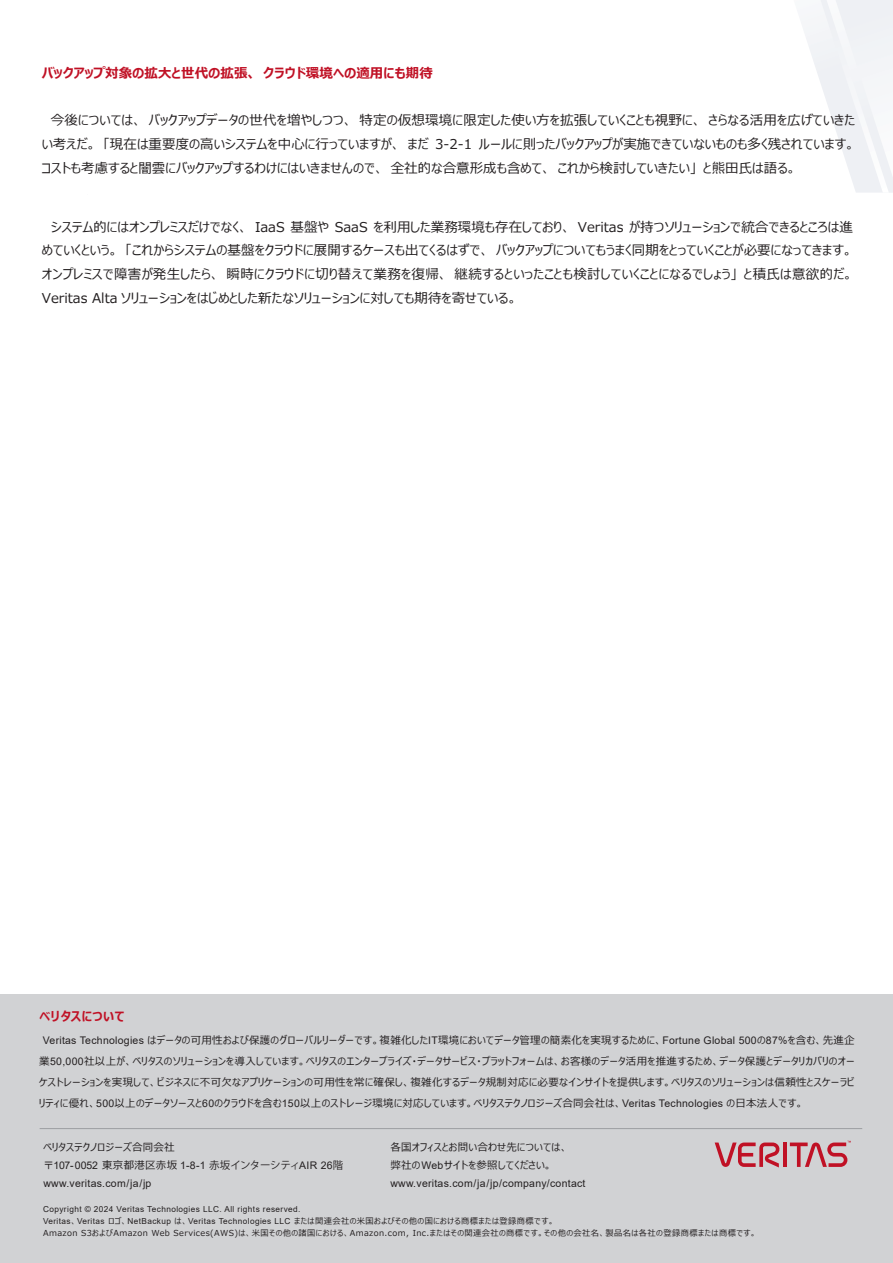
<style>
.page{position:relative;width:893px;height:1263px;background:#fff}
.page>*{position:absolute;margin:0;border:0;box-sizing:border-box;transform-origin:0 0}
.t1{font:13.5px/23.7px "Meiryo UI";color:#231f20;text-align:justify}
.t2{font:700 13.5px "Meiryo UI";color:#c01125}
.t3{font:700 12.75px "Meiryo UI";letter-spacing:.035em;color:#c01125}
.t4{font:10.5px/21px "Meiryo UI";letter-spacing:.025em;color:#231f20;text-align:justify}
.t5{font:10.5px/18px "Arial";letter-spacing:.025em;color:#231f20}
.t6{font:8.25px/12px "Arial";letter-spacing:.05em;color:#231f20}
.t7{font:8.25px "Meiryo UI";letter-spacing:.05em;color:#231f20}
.s1{font-family:"Arial"}
.s2{font-family:"Meiryo UI"}
.s3{font-family:"Koz Go Pr 6 N"}
</style>
<div class="page">
<svg style="left:803px;top:0;width:90px;height:193px"></svg>
<div style="left:0;top:994px;width:893px;height:269px;background:#d1d2d4"></div>
<hr style="left:783px;top:1142px;width:4px;height:25px;background:#c01125">
<svg style="left:715px;top:1142px;width:65px;height:25px"></svg>
<svg style="left:790px;top:1141px;width:61px;height:26px"></svg>
<hr style="left:40px;top:1128px;width:822px;height:1px;background:#9d9fa2">
<p class="t2" style="left:42px;top:64px;width:393px">バックアップ対象の拡大と世代の拡張、クラウド環境への適用にも期待</p>
<p class="t1" style="left:42px;top:109px;width:815px">　今後については、バックアップデータの世代を増やしつつ、特定の仮想環境に限定した使い方を拡張していくことも視野に、さらなる活用を広げていきたい考えだ。「現在は重要度の高いシステムを中心に行っていますが、まだ 3-2-1 ルールに則ったバックアップが実施できていないものも多く残されています。コストも考慮すると闇雲にバックアップするわけにはいきませんので、全社的な合意形成も含めて、これから検討していきたい」と熊田氏は語る。</p>
<p class="t1" style="left:42px;top:216px;width:813px">　システム的にはオンプレミスだけでなく、 IaaS 基盤や SaaS を利用した業務環境も存在しており、 Veritas が持つソリューションで統合できるところは進めていくという。「これからシステムの基盤をクラウドに展開するケースも出てくるはずで、バックアップについてもうまく同期をとっていくことが必要になってきます。オンプレミスで障害が発生したら、瞬時にクラウドに切り替えて業務を復帰、継続するといったことも検討していくことになるでしょう」と積氏は意欲的だ。Veritas Alta ソリューションをはじめとした新たなソリューションに対しても期待を寄せている。</p>
<p class="t3" style="left:39px;top:1007px;width:87px">ベリタスについて</p>
<p class="t4" style="left:39px;top:1030px;width:817px;text-indent:4px"><span class="s1">Veritas Technologies</span> はデータの可用性および保護のグローバルリーダーです。複雑化した<span class="s1">IT</span>環境においてデータ管理の簡素化を実現するために、<span class="s1">Fortune Global 500</span>の<span class="s1">87%</span>を含む、先進企業<span class="s1">50,000</span>社以上が、ベリタスのソリューションを導入しています。ベリタスのエンタープライズ・データサービス・プラットフォームは、お客様のデータ活用を推進するため、データ保護とデータリカバリのオーケストレーションを実現して、ビジネスに不可欠なアプリケーションの可用性を常に確保し、複雑化するデータ規制対応に必要なインサイトを提供します。ベリタスのソリューションは信頼性とスケーラビリティに優れ、<span class="s1">500</span>以上のデータソースと<span class="s1">60</span>のクラウドを含む<span class="s1">150</span>以上のストレージ環境に対応しています。ベリタステクノロジーズ合同会社は、<span class="s1">Veritas Technologies</span> の日本法人です。</p>
<p class="t4" style="left:43px;top:1137px;width:133px">ベリタステクノロジーズ合同会社</p>
<p class="t5" style="left:43px;top:1156px;width:301px"><span class="s2">〒</span>107-0052 <span class="s2">東京都港区赤坂</span> 1-8-1 <span class="s3">赤坂インターシティ</span>AIR 26<span class="s3">階</span>www.veritas.com/ja/jp</p>
<p class="t4" style="left:390px;top:1139px;width:179px;line-height:18px">各国オフィスとお問い合わせ先については、弊社の<span class="s1">Web</span>サイトを参照してください。</p>
<p class="t5" style="left:390px;top:1174px;width:197px">www.veritas.com/ja/jp/company/contact</p>
<p class="t6" style="left:43px;top:1203px;width:513px">Copyright © 2024 Veritas Technologies LLC. All rights reserved.<br>Veritas<span class="s2">、</span>Veritas <span class="s2">ロゴ、</span>NetBackup <span class="s2">は、</span>Veritas Technologies LLC <span class="s2">または関連会社の米国およびその他の国における商標または登録商標です。</span></p>
<p class="t7" style="left:43px;top:1228px;width:715px">Amazon S3およびAmazon Web Services(AWS)は、米国その他の諸国における、Amazon.com, Inc.またはその関連会社の商標です。その他の会社名、製品名は各社の登録商標または商標です。</p>
</div>
